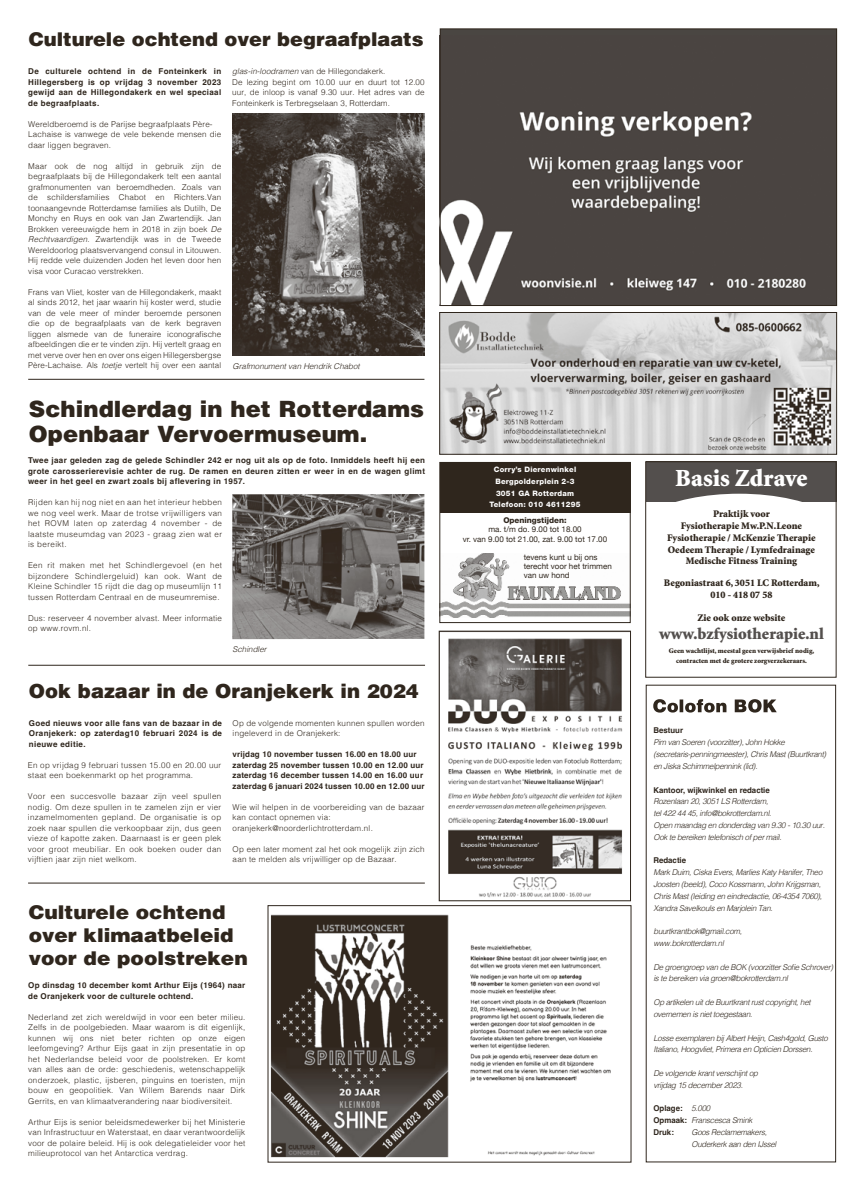
<style>
.page{position:relative;width:865px;height:1191px;background:#fff}
.page>*{position:absolute;margin:0;border:0;box-sizing:border-box;transform-origin:0 0}
.t1{font:900 24.7px "Minion Std";color:#fff}
.t2{font:900 22.5px/25px "Helvetica";letter-spacing:.005em;color:#2f261d}
.t3{font:900 19.5px "Helvetica";letter-spacing:.005em;color:#2f261d}
.t4{font:900 19px/23px "Helvetica";color:#2f261d;scale:1.06 1}
.t5{font:900 19px "Helvetica";color:#2f261d}
.t6{font:900 16.4px "Minion Std";color:#534f4d}
.t7{font:900 10.1px/11.7px "Minion Std";color:#2f261d;text-align:center}
.t8{font:300 8px/10.5px "Helvetica";letter-spacing:.03em;color:#2f261d;text-align:justify}
.t9{font:italic 300 8px/11.8px "Helvetica";letter-spacing:-.03em;color:#2f261d}
.t10{font:700 8px/10.5px "Helvetica";letter-spacing:.03em;color:#2f261d;text-align:justify}
.t11{font:300 8px/10.5px "Helvetica";letter-spacing:.01em;color:#2f261d}
.t12{font:8px/9px "Helvetica Neue";color:#2f261d;text-align:center}
.t13{font:700 8px "Helvetica";color:#2f261d}
.t14{font:italic 300 8px "Helvetica";color:#2f261d}
.t15{font:800 8px "Helvetica Neue LT Std";color:#2f261d}
.t16{font:800 7.5px/11.8px "Helvetica Neue LT Std";letter-spacing:.03em;color:#fff;text-align:center}
.t17{font:900 7.1px/10.1px "Minion Std";color:#2f261d;text-align:center}
.s1{font-style:italic}
.s2{font-weight:700;font-style:normal}
</style>
<div class="page">
<div style="left:440px;top:29px;width:396px;height:276px;background:#4a4642"></div>
<img style="left:441px;top:111px;width:365px;height:193px">
<div style="left:439px;top:28px;width:398px;height:278px;border:1px solid #2f261d"></div>
<div style="left:645px;top:684px;width:191px;height:478px;border:1px solid #2f261d"></div>
<svg style="left:653px;top:699px;width:123px;height:13px"></svg>
<img style="left:441px;top:314px;width:394px;height:139px">
<div style="left:439px;top:312px;width:398px;height:143px;border:1px solid #2f261d"></div>
<img style="left:441px;top:553px;width:187px;height:65px">
<div style="left:440px;top:462px;width:190px;height:50px;background:#2f261d"></div>
<div style="left:439px;top:462px;width:191px;height:161px;border:1px solid #2f261d"></div>
<div style="left:646px;top:461px;width:190px;height:41px;background:#534f4d"></div>
<svg style="left:676px;top:494px;width:126px;height:8px"></svg>
<div style="left:645px;top:461px;width:191px;height:216px;border:1px solid #2f261d"></div>
<hr style="left:28px;top:379px;width:396px;height:1px;background:#2f261d">
<hr style="left:28px;top:665px;width:397px;height:1px;background:#2f261d">
<img style="left:448px;top:638px;width:175px;height:260px">
<div style="left:438px;top:630px;width:193px;height:271px;border:1px solid #2f261d"></div>
<img style="left:270px;top:914px;width:341px;height:244px">
<hr style="left:28px;top:882px;width:397px;height:1px;background:#2f261d">
<img style="left:233px;top:114px;width:191px;height:241px">
<img style="left:232px;top:494px;width:192px;height:145px">
<h3 class="t5" style="left:29px;top:27px;width:396px">Culturele ochtend over begraafplaats</h3>
<p class="t10" style="left:28px;top:67px;width:194px">De culturele ochtend in de Fonteinkerk in Hillegersberg is op vrijdag 3 november 2023 gewijd aan de Hillegondakerk en wel speciaal de begraafplaats.</p>
<p class="t8" style="left:28px;top:118px;width:194px;text-align:left">Wereldberoemd is de Parijse begraafplaats Père-<br>Lachaise is vanwege de vele bekende mensen die daar liggen begraven.</p>
<p class="t8" style="left:28px;top:160px;width:194px">Maar ook de nog altijd in gebruik zijn de begraafplaats bij de Hillegondakerk telt een aantal grafmonumenten van beroemdheden. Zoals van de schildersfamilies Chabot en Richters.Van toonaangevnde Rotterdamse families als Dutilh, De Monchy en Ruys en ook van Jan Zwartendijk. Jan Brokken vereeuwigde hem in 2018 in zijn boek <span class="s1">De Rechtvaardigen</span>. Zwartendijk was in de Tweede Wereldoorlog plaatsvervangend consul in Litouwen.<br>Hij redde vele duizenden Joden het leven door hen visa voor Curacao verstrekken.</p>
<p class="t8" style="left:28px;top:286px;width:194px">Frans van Vliet, koster van de Hillegondakerk, maakt al sinds 2012, het jaar waarin hij koster werd, studie van de vele meer of minder beroemde personen die op de begraafplaats van de kerk begraven liggen alsmede van de funeraire iconografische afbeeldingen die er te vinden zijn. Hij vertelt graag en met verve over hen en over ons eigen Hillegersbergse Père-Lachaise. Als <span class="s1">toetje</span> vertelt hij over een aantal</p>
<p class="t11" style="left:232px;top:66px;width:194px"><span class="s1">glas-in-loodramen</span> van de Hillegondakerk.<br>De lezing begint om 10.00 uur en duurt tot 12.00 uur, de inloop is vanaf 9.30 uur. Het adres van de Fonteinkerk is Terbregselaan 3, Rotterdam.</p>
<p class="t14" style="left:233px;top:359px;width:129px">Grafmonument van Hendrik Chabot</p>
<h2 class="t2" style="left:29px;top:396px;width:397px">Schindlerdag in het Rotterdams<br>Openbaar Vervoermuseum.</h2>
<p class="t10" style="left:28px;top:456px;width:398px">Twee jaar geleden zag de gelede Schindler 242 er nog uit als op de foto. Inmiddels heeft hij een grote carosserierevisie achter de rug. De ramen en deuren zitten er weer in en de wagen glimt weer in het geel en zwart zoals bij aflevering in 1957.</p>
<p class="t8" style="left:28px;top:496px;width:195px">Rijden kan hij nog niet en aan het interieur hebben we nog veel werk. Maar de trotse vrijwilligers van het ROVM laten op zaterdag 4 november - de laatste museumdag van 2023 - graag zien wat er is bereikt.</p>
<p class="t8" style="left:28px;top:559px;width:195px">Een rit maken met het Schindlergevoel (en het bijzondere Schindlergeluid) kan ook. Want de Kleine Schindler 15 rijdt die dag op museumlijn 11 tussen Rotterdam Centraal en de museumremise.</p>
<p class="t8" style="left:28px;top:612px;width:195px">Dus: reserveer 4 november alvast. Meer informatie op www.rovm.nl.</p>
<p class="t14" style="left:233px;top:642px;width:35px">Schindler</p>
<h3 class="t3" style="left:29px;top:678px;width:391px">Ook bazaar in de Oranjekerk in 2024</h3>
<p class="t10" style="left:29px;top:718px;width:195px">Goed nieuws voor alle fans van de bazaar in de Oranjekerk: op zaterdag10 februari 2024 is de nieuwe editie.</p>
<p class="t8" style="left:233px;top:717px;width:193px">Op de volgende momenten kunnen spullen worden ingeleverd in de Oranjekerk:</p>
<p class="t10" style="left:233px;top:750px;width:193px;text-align:left">vrijdag 10 november tussen 16.00 en 18.00 uur zaterdag 25 november tussen 10.00 en 12.00 uur zaterdag 16 december tussen 14.00 en 16.00 uur zaterdag 6 januari 2024 tussen 10.00 en 12.00 uur</p>
<p class="t8" style="left:233px;top:801px;width:193px;text-align:left">Wie wil helpen in de voorbereiding van de bazaar kan contact opnemen via: oranjekerk@noorderlichtrotterdam.nl.</p>
<p class="t8" style="left:233px;top:843px;width:193px">Op een later moment zal het ook mogelijk zijn zich aan te melden als vrijwilliger op de Bazaar.</p>
<p class="t8" style="left:28px;top:759px;width:195px">En op vrijdag 9 februari tussen 15.00 en 20.00 uur staat een boekenmarkt op het programma.</p>
<p class="t8" style="left:28px;top:790px;width:195px">Voor een succesvolle bazaar zijn veel spullen nodig. Om deze spullen in te zamelen zijn er vier inzamelmomenten gepland. De organisatie is op zoek naar spullen die verkoopbaar zijn, dus geen vieze of kapotte zaken. Daarnaast is er geen plek voor groot meubiliar. En ook boeken ouder dan vijftien jaar zijn niet welkom.</p>
<h3 class="t4" style="left:29px;top:900px;width:208px">Culturele ochtend over klimaatbeleid voor de poolstreken</h3>
<p class="t10" style="left:28px;top:981px;width:218px">Op dinsdag 10 december komt Arthur Eijs (1964) naar de Oranjekerk voor de culturele ochtend.</p>
<p class="t8" style="left:28px;top:1011px;width:218px">Nederland zet zich wereldwijd in voor een beter milieu.<br>Zelfs in de poolgebieden. Maar waarom is dit eigenlijk, kunnen wij ons niet beter richten op onze eigen leefomgeving? Arthur Eijs gaat in zijn presentatie in op het Nederlandse beleid voor de poolstreken. Er komt van alles aan de orde: geschiedenis, wetenschappelijk onderzoek, plastic, ijsberen, pinguins en toeristen, mijn bouw en geopolitiek. Van Willem Barends naar Dirk Gerrits, en van klimaatverandering naar biodiversiteit.</p>
<p class="t8" style="left:28px;top:1116px;width:218px">Arthur Eijs is senior beleidsmedewerker bij het Ministerie van Infrastructuur en Waterstaat, en daar verantwoordelijk voor de polaire beleid. Hij is ook delegatieleider voor het milieuprotocol van het Antarctica verdrag.</p>
<p class="t16" style="left:489px;top:463px;width:92px">Corry’s Dierenwinkel<br>Bergpolderplein 2-3<br>3051 GA Rotterdam<br>Telefoon: 010 4611295</p>
<p class="t15" style="left:503px;top:515px;width:65px">Openingstijden:</p>
<p class="t12" style="left:463px;top:524px;width:146px;line-height:10.1px">ma. t/m do. 9.00 tot 18.00<br>vr. van 9.00 tot 21.00, zat. 9.00 tot 17.00</p>
<p class="t12" style="left:523px;top:553px;width:90px;text-align:left">tevens kunt u bij ons terecht voor het trimmen van uw hond</p>
<h1 class="t1" style="left:675px;top:465px;width:134px">Basis Zdrave</h1>
<p class="t7" style="left:667px;top:509px;width:150px">Praktijk voor<br>Fysiotherapie Mw.P.N.Leone<br>Fysiotherapie / McKenzie Therapie<br>Oedeem Therapie / Lymfedrainage<br>Medische Fitness Training</p>
<p class="t7" style="left:663px;top:577px;width:157px">Begoniastraat 6, 3051 LC Rotterdam,<br>010 - 418 07 58</p>
<p class="t7" style="left:697px;top:612px;width:90px">Zie ook onze website</p>
<h3 class="t6" style="left:659px;top:626px;width:166px">www.bzfysiotherapie.nl</h3>
<p class="t17" style="left:669px;top:646px;width:147px">Geen wachtlijst, meestal geen verwijsbrief nodig, contracten met de grotere zorgverzekeraars.</p>
<p class="t13" style="left:653px;top:726px;width:31px">Bestuur</p>
<p class="t9" style="left:653px;top:736px;width:174px">Pim van Soeren (voorzitter), John Hokke (secretaris-penningmeester), Chris Mast (Buurtkrant) en Jiska Schimmelpennink (lid).</p>
<p class="t13" style="left:653px;top:785px;width:118px">Kantoor, wijkwinkel en redactie</p>
<p class="t9" style="left:653px;top:795px;width:173px">Rozenlaan 20, 3051 LS Rotterdam,<br>tel 422 44 45, info@bokrotterdam.nl.<br>Open maandag en donderdag van 9.30 - 10.30 uur.<br>Ook te bereiken telefonisch of per mail.</p>
<p class="t13" style="left:653px;top:855px;width:34px">Redactie</p>
<p class="t9" style="left:653px;top:866px;width:170px">Mark Duim, Ciska Evers, Marlies Katy Hanifer, Theo Joosten (beeld), Coco Kossmann, John Krijgsman, Chris Mast (leiding en eindredactie, 06-4354 7060), Xandra Savelkouls en Marjolein Tan.</p>
<p class="t9" style="left:653px;top:925px;width:90px">buurtkrantbok@gmail.com, www.bokrotterdam.nl</p>
<p class="t9" style="left:653px;top:960px;width:181px">De groengroep van de BOK (voorzitter Sofie Schrover) is te bereiken via groen@bokrotterdam.nl</p>
<p class="t9" style="left:653px;top:996px;width:159px">Op artikelen uit de Buurtkrant rust copyright, het overnemen is niet toegestaan.</p>
<p class="t9" style="left:653px;top:1031px;width:176px">Losse exemplaren bij Albert Heijn, Cash4gold, Gusto<br>Italiano, Hoogvliet, Primera en Opticien Dorssen.</p>
<p class="t9" style="left:653px;top:1066px;width:106px">De volgende krant verschijnt op vrijdag 15 december 2023.</p>
<p class="t9" style="left:653px;top:1102px;width:100px"><span class="s2">Oplage:</span> 5.000<br><span class="s2">Opmaak:</span> Franscesca Smink<br><span class="s2">Druk:</span></p>
<p class="t9" style="left:691px;top:1125px;width:86px">Goos Reclamemakers,<br>Ouderkerk aan den IJssel</p>
</div>
